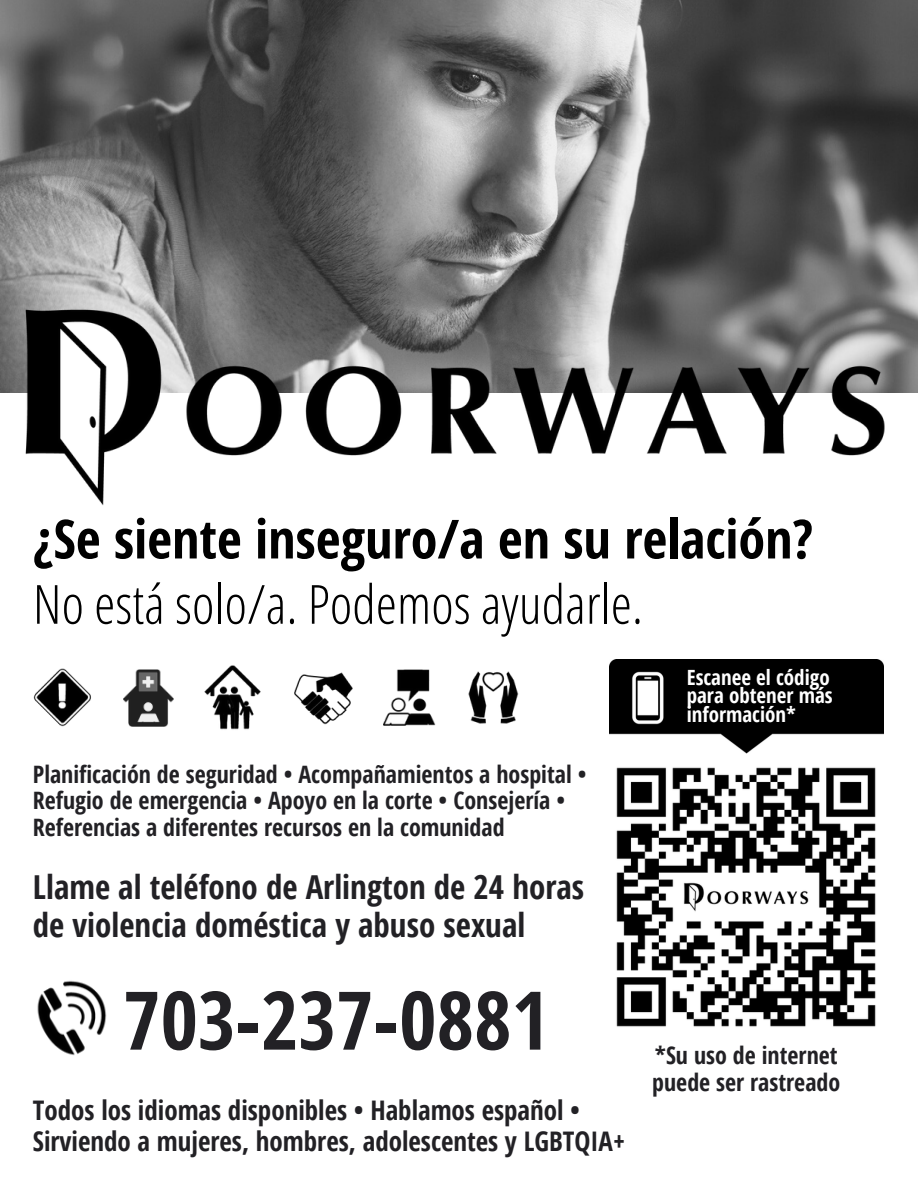
<style>
.page{position:relative;width:918px;height:1188px;background:#fff}
.page>*{position:absolute;margin:0;border:0;box-sizing:border-box;transform-origin:0 0}
.t1{font:700 81px "Open Sans Condensed";color:#222125}
.t2{font:700 54px "Open Sans Condensed";color:#000}
.t3{font:300 54px "Open Sans Condensed";color:#000}
.t4{font:700 33px/37.7px "Open Sans Condensed";color:#222125}
.t5{font:700 27px/30.8px "Open Sans Condensed";color:#222125}
.t6{font:700 24px/26.5px "Open Sans Condensed";color:#222125}
.t7{font:700 21px/18.5px "Open Sans Condensed";color:#fff}
</style>
<div class="page">
<img style="left:0;top:0;width:918px;height:392px">
<img style="left:37px;top:980px;width:70px;height:76px">
<img style="left:468px;top:671px;width:51px;height:53px">
<img style="left:33px;top:668px;width:58px;height:59px">
<img style="left:204px;top:665px;width:57px;height:65px">
<img style="left:123px;top:669px;width:51px;height:58px">
<img style="left:294px;top:672px;width:59px;height:53px">
<img style="left:384px;top:669px;width:51px;height:57px">
<img style="left:24px;top:308px;width:861px;height:197px">
<img style="left:609px;top:659px;width:275px;height:95px">
<img style="left:616px;top:767px;width:260px;height:260px">
<h2 class="t2" style="left:33px;top:501px;width:782px">¿Se siente inseguro/a en su relación?</h2>
<h2 class="t3" style="left:33px;top:566px;width:612px">No está solo/a. Podemos ayudarle.</h2>
<p class="t6" style="left:33px;top:760px;width:555px">Planificación de seguridad • Acompañamientos a hospital •<br>Refugio de emergencia • Apoyo en la corte • Consejería •<br>Referencias a diferentes recursos en la comunidad</p>
<h3 class="t4" style="left:33px;top:867px;width:553px">Llame al teléfono de Arlington de 24 horas de violencia doméstica y abuso sexual</h3>
<h1 class="t1" style="left:123px;top:963px;width:427px">703-237-0881</h1>
<p class="t5" style="left:33px;top:1094px;width:594px">Todos los idiomas disponibles • Hablamos español •<br>Sirviendo a mujeres, hombres, adolescentes y LGBTQIA+</p>
<p class="t7" style="left:687px;top:667px;width:148px">Escanee el código para obtener más información*</p>
<p class="t6" style="left:652px;top:1041px;width:190px;line-height:27px">*Su uso de internet puede ser rastreado</p>
</div>
